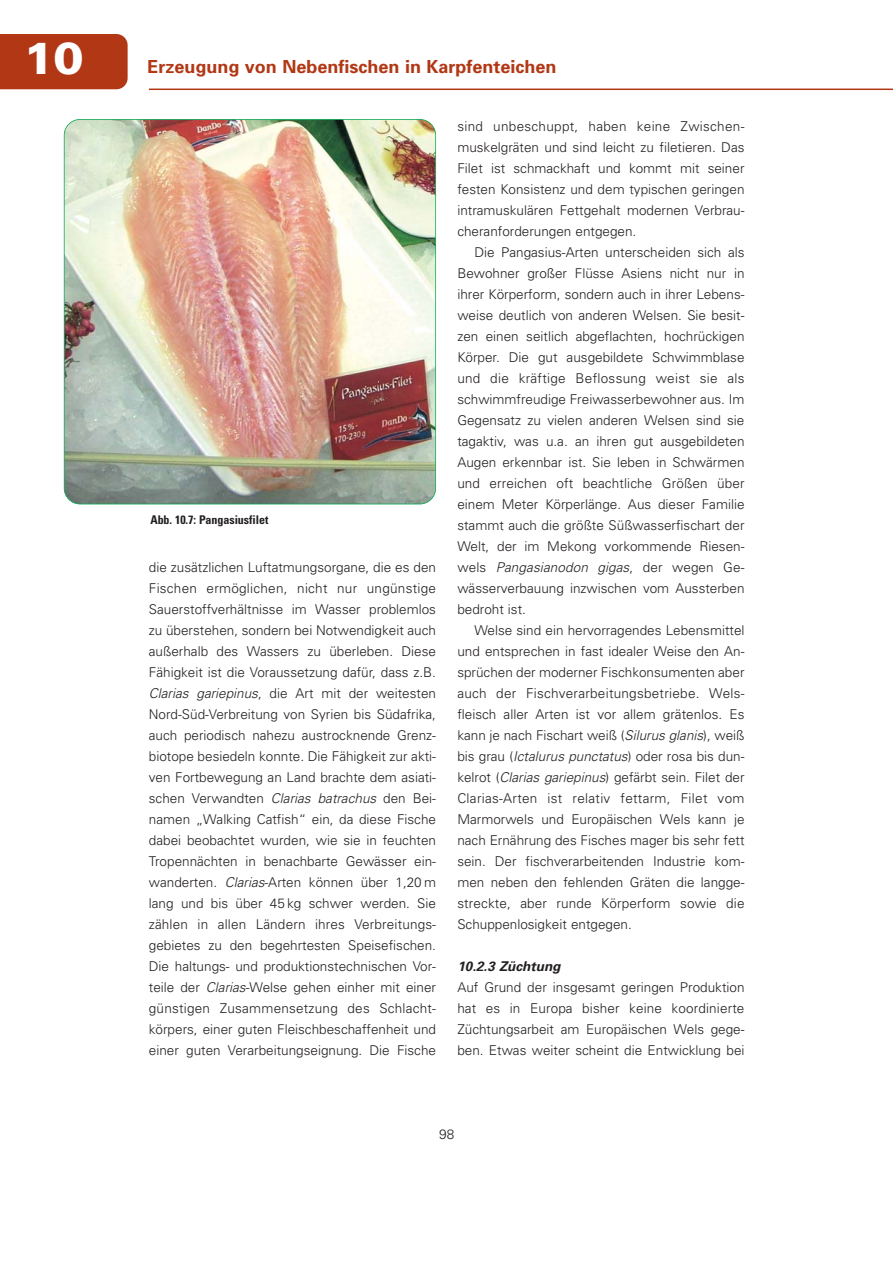
<style>
.page{position:relative;width:893px;height:1263px;background:#fff}
.page>*{position:absolute;margin:0;border:0;box-sizing:border-box;transform-origin:0 0}
.t1{font:900 45px "Univers";color:#fff}
.t2{font:700 18px "Univers";color:#b23815}
.t3{font:300 13.5px/21px "Univers";color:#231f20;text-align:justify}
.t4{font:italic 700 13.5px "Univers";color:#231f20}
.t5{font:700 condensed 12px "Univers";letter-spacing:-.005em;color:#231f20}
.s1{font-style:italic}
</style>
<div class="page">
<img style="left:0;top:34px;width:892px;height:471px">
<h1 class="t1" style="left:24px;top:41px;width:62px">10</h1>
<h2 class="t2" style="left:147px;top:60px;width:410px">Erzeugung von Nebenfischen in Karpfenteichen</h2>
<p class="t5" style="left:150px;top:516px;width:119px">Abb. 10.7: Pangasiusfilet</p>
<p class="t3" style="left:149px;top:557px;width:289px">die zusätzlichen Luftatmungsorgane, die es den Fischen ermöglichen, nicht nur ungünstige Sauerstoffverhältnisse im Wasser problemlos zu überstehen, sondern bei Notwendigkeit auch außerhalb des Wassers zu überleben. Diese Fähigkeit ist die Voraussetzung dafür, dass z.B.<br><span class="s1">Clarias gariepinus</span>, die Art mit der weitesten Nord-Süd-Verbreitung von Syrien bis Südafrika, auch periodisch nahezu austrocknende Grenz&shy;biotope besiedeln konnte. Die Fähigkeit zur akti&shy;ven Fortbewegung an Land brachte dem asiati&shy;schen Verwandten <span class="s1">Clarias batrachus</span> den Bei&shy;namen „Walking Catfish“ ein, da diese Fische dabei beobachtet wurden, wie sie in feuchten Tropennächten in benachbarte Gewässer ein&shy;wanderten. <span class="s1">Clarias</span>-Arten können über 1,20 m lang und bis über 45 kg schwer werden. Sie zählen in allen Ländern ihres Verbreitungs&shy;gebietes zu den begehrtesten Speisefischen.<br>Die haltungs- und produktionstechnischen Vor&shy;teile der <span class="s1">Clarias</span>-Welse gehen einher mit einer günstigen Zusammensetzung des Schlacht&shy;körpers, einer guten Fleischbeschaffenheit und einer guten Verarbeitungseignung. Die Fische</p>
<p class="t3" style="left:457px;top:116px;width:289px">sind unbeschuppt, haben keine Zwischen&shy;muskelgräten und sind leicht zu filetieren. Das Filet ist schmackhaft und kommt mit seiner festen Konsistenz und dem typischen geringen intramuskulären Fettgehalt modernen Verbrau&shy;cheranforderungen entgegen.</p>
<p class="t3" style="left:457px;top:242px;width:289px;text-indent:17px">Die Pangasius-Arten unterscheiden sich als Bewohner großer Flüsse Asiens nicht nur in ihrer Körperform, sondern auch in ihrer Lebens&shy;weise deutlich von anderen Welsen. Sie besit&shy;zen einen seitlich abgeflachten, hochrückigen Körper. Die gut ausgebildete Schwimmblase und die kräftige Beflossung weist sie als schwimmfreudige Freiwasserbewohner aus. Im Gegensatz zu vielen anderen Welsen sind sie tagaktiv, was u.a. an ihren gut ausgebildeten Augen erkennbar ist. Sie leben in Schwärmen und erreichen oft beachtliche Größen über einem Meter Körperlänge. Aus dieser Familie stammt auch die größte Süßwasserfischart der Welt, der im Mekong vorkommende Riesen&shy;wels <span class="s1">Pangasianodon gigas</span>, der wegen Ge&shy;wässerverbauung inzwischen vom Aussterben bedroht ist.</p>
<p class="t3" style="left:457px;top:620px;width:289px;text-indent:17px">Welse sind ein hervorragendes Lebensmittel und entsprechen in fast idealer Weise den An&shy;sprüchen der moderner Fischkonsumenten aber auch der Fischverarbeitungsbetriebe. Wels&shy;fleisch aller Arten ist vor allem grätenlos. Es kann je nach Fischart weiß (<span class="s1">Silurus glanis</span>), weiß bis grau (<span class="s1">Ictalurus punctatus</span>) oder rosa bis dun&shy;kelrot (<span class="s1">Clarias gariepinus</span>) gefärbt sein. Filet der Clarias-Arten ist relativ fettarm, Filet vom Marmorwels und Europäischen Wels kann je nach Ernährung des Fisches mager bis sehr fett sein. Der fischverarbeitenden Industrie kom&shy;men neben den fehlenden Gräten die langge&shy;streckte, aber runde Körperform sowie die Schuppenlosigkeit entgegen.</p>
<p class="t4" style="left:457px;top:961px;width:105px">10.2.3 Züchtung</p>
<p class="t3" style="left:457px;top:977px;width:289px">Auf Grund der insgesamt geringen Produktion hat es in Europa bisher keine koordinierte Züchtungsarbeit am Europäischen Wels gege&shy;ben. Etwas weiter scheint die Entwicklung bei</p>
<p class="t3" style="left:439px;top:1124px;width:17px">98</p>
</div>
